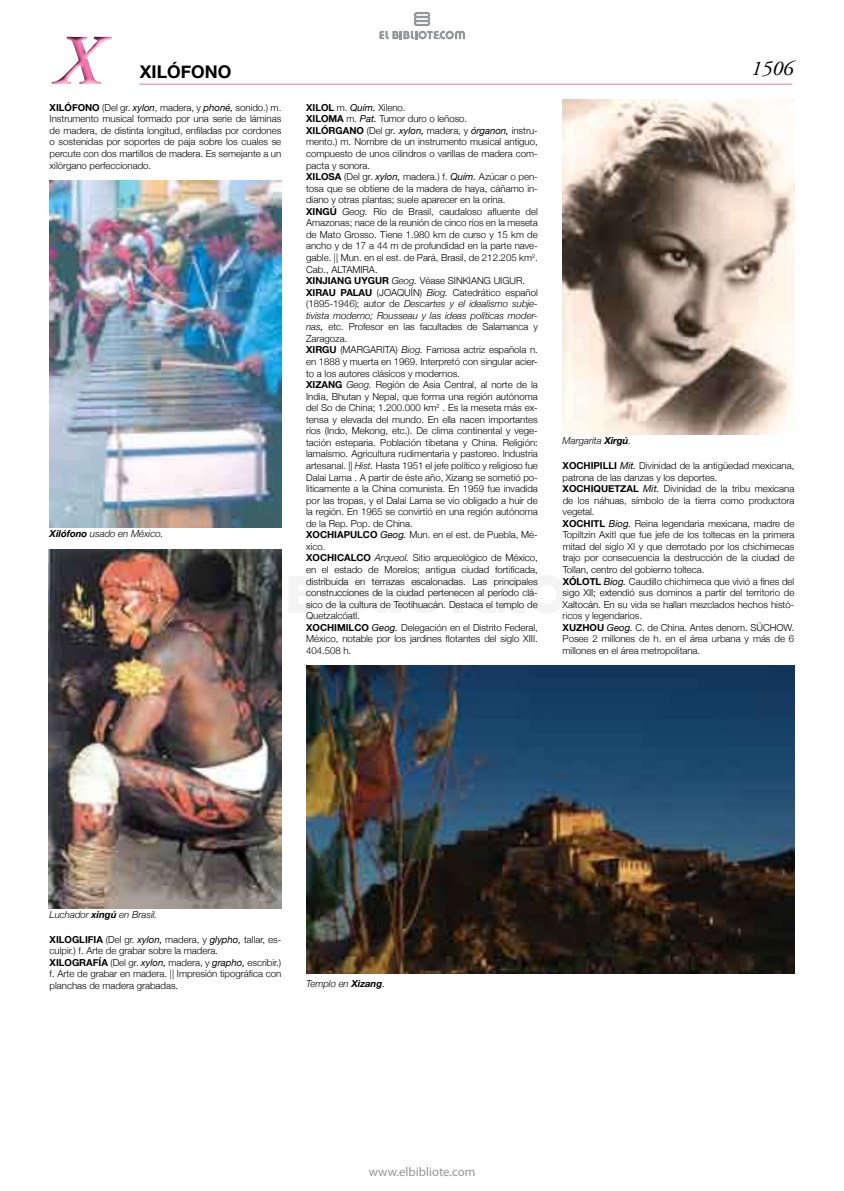
<style>
.page{position:relative;width:844px;height:1191px;background:#fff}
.page>*{position:absolute;margin:0;border:0;box-sizing:border-box;transform-origin:0 0}
.t1{font:italic 700 71.75px "Adobe Garamond Pro";color:#f173ac}
.t2{font:italic 21px "Adobe Garamond Pro";color:#000}
.t3{font:700 17.5px "Helvetica Neue";color:#000}
.t4{font:12.78px "Myriad Pro";color:#949699}
.t5{font:300 9.62px/11.5px "Helvetica Neue";color:#000}
.t6{font:italic 300 9.62px "Helvetica Neue";color:#000}
.t7{font:700 9.62px "Helvetica Neue";color:#000}
.s1{font-weight:700}
.s2{font-weight:400;font-style:italic}
.s3{font-style:italic}
</style>
<div class="page">
<hr style="left:139px;top:84px;width:653px;height:1px;background:#f173ac">
<div style="left:41px;top:20px;width:145px;height:87px;background:#fff"></div>
<img style="left:49px;top:180px;width:232px;height:347px">
<img style="left:49px;top:550px;width:232px;height:358px">
<img style="left:562px;top:99px;width:232px;height:335px">
<img style="left:306px;top:665px;width:488px;height:308px">
<svg style="left:228px;top:576px;width:23px;height:37px"></svg>
<svg style="left:257px;top:576px;width:15px;height:37px"></svg>
<svg style="left:289px;top:576px;width:28px;height:37px"></svg>
<div style="left:322px;top:576px;width:10px;height:37px;background:#f4f4f4"></div>
<svg style="left:338px;top:576px;width:48px;height:37px"></svg>
<div style="left:390px;top:576px;width:10px;height:37px;background:#f4f4f4"></div>
<svg style="left:406px;top:576px;width:210px;height:37px"></svg>
<svg style="left:379px;top:12px;width:86px;height:27px"></svg>
<h1 class="t1" style="left:55px;top:20px;width:47px">X</h1>
<p class="t5" style="left:50px;top:101px;width:233px;text-align:justify"><span class="s1">XILÓFONO</span> (Del gr. <span class="s2">xylon</span>, madera, y <span class="s2">phoné,</span> sonido.) m.<br>Instrumento musical formado por una serie de láminas de madera, de distinta longitud, enfiladas por cordones o sostenidas por soportes de paja sobre los cuales se percute con dos martillos de madera. Es semejante a un xilórgano perfeccionado.</p>
<h3 class="t3" style="left:140px;top:61px;width:13px">XILÓFONO</h3>
<h2 class="t2" style="left:751px;top:55px;width:43px">1506</h2>
<p class="t5" style="left:306px;top:101px;width:233px"><span class="s1">XILOL</span> m. <span class="s2">Quím.</span> Xileno.<br><span class="s1">XILOMA</span> m. <span class="s2">Pat.</span> Tumor duro o leñoso.<br><span class="s1">XILÓRGANO</span> (Del gr<span class="s2">. xylon,</span> madera, y <span class="s2">órganon,</span> instru&shy;mento.) m. Nombre de un instrumento musical antiguo, compuesto de unos cilindros o varillas de madera com&shy;pacta y sonora.<br><span class="s1">XILOSA</span> (Del gr. <span class="s2">xylon,</span> madera.) f. <span class="s2">Quím.</span> Azúcar o pen&shy;tosa que se obtiene de la madera de haya, cáñamo in&shy;diano y otras plantas; suele aparecer en la orina.<br><span class="s1">XINGÚ</span> <span class="s3">Geog.</span> Río de Brasil, caudaloso afluente del Amazonas; nace de la reunión de cinco ríos en la meseta de Mato Grosso. Tiene 1.980 km de curso y 15 km de ancho y de 17 a 44 m de profundidad en la parte nave&shy;gable. || Mun. en el est. de Pará, Brasil, de 212.205 km<sup>2</sup>.<br>Cab., AL-TAMI-RA.<br><span class="s1">XINJIANG UYGUR</span> <span class="s3">Geog.</span> Véase Sin-kiang Ui-g ur.<br><span class="s1">XIRAU PALAU</span> (joa-q uín) <span class="s3">Biog.</span> Catedrático español (1895-1946); autor de <span class="s3">Des-car-tes y el idea-lis-mo sub-je&shy;ti-vis-ta mo-der-no; Rous-seau y las ideas po-lí-ti-cas mo-der&shy;nas</span><span class="s2">,</span> etc. Profesor en las facultades de Salamanca y Zaragoza.<br><span class="s1">XIRGU</span> (mar-ga-ri-ta) <span class="s3">Biog.</span> Famosa actriz española n. en 1888 y muerta en 1969. Interpretó con singular acier&shy;to a los autores clásicos y modernos.</p>
<p class="t7" style="left:306px;top:379px;width:7px">XIZANG</p>
<p class="t5" style="left:306px;top:379px;width:233px;text-indent:40px"><span class="s3">Geog.</span> Región de Asia Central, al norte de la India, Bhutan y Nepal, que forma una región autónoma del So de China; 1.200.000 km<sup>2</sup> . Es la meseta más ex&shy;tensa y elevada del mundo. En ella nacen importantes ríos (Indo, Mekong, etc.). De clima continental y vege&shy;tación esteparia. Población tibetana y China. Religión: lamaísmo. Agricultura rudimentaria y pastoreo. Industria artesanal. || <span class="s3">Hist.</span> Hasta 1951 el jefe político y religioso fue Dalai Lama . A partir de éste año, Xizang se sometió po&shy;liticamente a la China comunista. En 1959 fue invadida por las tropas, y el Dalai Lama se vio obligado a huir de la región. En 1965 se convirtió en una región autónoma de la Rep. Pop. de China.<br><span class="s1">XOCHIAPULCO</span> <span class="s2">Geog.</span> Mun. en el est. de Puebla, Mé&shy;xico.</p>
<p class="t7" style="left:306px;top:552px;width:8px">XOCHICALCO</p>
<p class="t6" style="left:562px;top:434px;width:70px">Margarita <span class="s1">Xirgú</span>.</p>
<p class="t5" style="left:562px;top:459px;width:233px"><span class="s1">XOCHIPILLI</span> <span class="s2">Mit.</span> Divinidad de la antigüedad mexicana, patrona de las danzas y los deportes.<br><span class="s1">XOCHIQUETZAL</span> <span class="s2">Mit.</span> Divinidad de la tribu mexicana de los náhuas, símbolo de la tierra como productora vegetal.<br><span class="s1">XOCHITL</span> <span class="s2">Biog.</span> Reina legendaria mexicana, madre de Topiltzin Axitl que fue jefe de los toltecas en la primera mitad del siglo XI y que derrotado por los chichimecas trajo por consecuencia la destrucción de la ciudad de Tollan, centro del gobierno tolteca.<br><span class="s1">XÓLOTL</span> <span class="s2">Biog.</span> Caudillo chichimeca que vivió a fines del sigo XII ; extendió sus dominos a partir del territorio de Xaltocán. En su vida se hallan mezclados hechos histó&shy;ricos y legendarios.<br><span class="s1">XUZHOU</span> <span class="s2">Geog.</span> C. de China. Antes denom. Süchow.<br>Posee 2 millones de h. en el área urbana y más de 6 millones en el área metropolitana.</p>
<p class="t6" style="left:50px;top:528px;width:115px"><span class="s1">Xilófono</span> usado en México.</p>
<p class="t5" style="left:306px;top:552px;width:233px;text-indent:69px"><span class="s3">Arqueol.</span> Sitio arqueológico de México, en el estado de Morelos; antigua ciudad fortificada, distribuida en terrazas escalonadas. Las principales construcciones de la ciudad pertenecen al período clá&shy;sico de la cultura de Teotihuacán. Destaca el templo de Quetzalcóatl.<br><span class="s1">XOCHIMILCO</span> <span class="s2">Geog.</span> Delegación en el Distrito Federal, México, notable por los jardines flotantes del siglo XIII .<br>404.508 h.</p>
<p class="t6" style="left:50px;top:909px;width:109px">Luchador <span class="s1">xingú</span> en Brasil.</p>
<p class="t5" style="left:50px;top:933px;width:233px"><span class="s1">XILOGLIFIA</span> (Del gr. <span class="s2">xylon,</span> madera, y <span class="s2">glypho,</span> tallar, es&shy;culpir.) f. Arte de grabar sobre la madera.<br><span class="s1">XILOGRAFÍA</span> (Del gr. <span class="s2">xylon,</span> madera, y <span class="s2">grapho,</span> escribir.) f. Arte de grabar en madera. || Impresión tipográfica con planchas de madera grabadas.</p>
<p class="t6" style="left:306px;top:977px;width:80px">Templo en <span class="s1">Xizang</span>.</p>
<h3 class="t4" style="left:368px;top:1163px;width:108px">www.elbibliote.com</h3>
</div>
